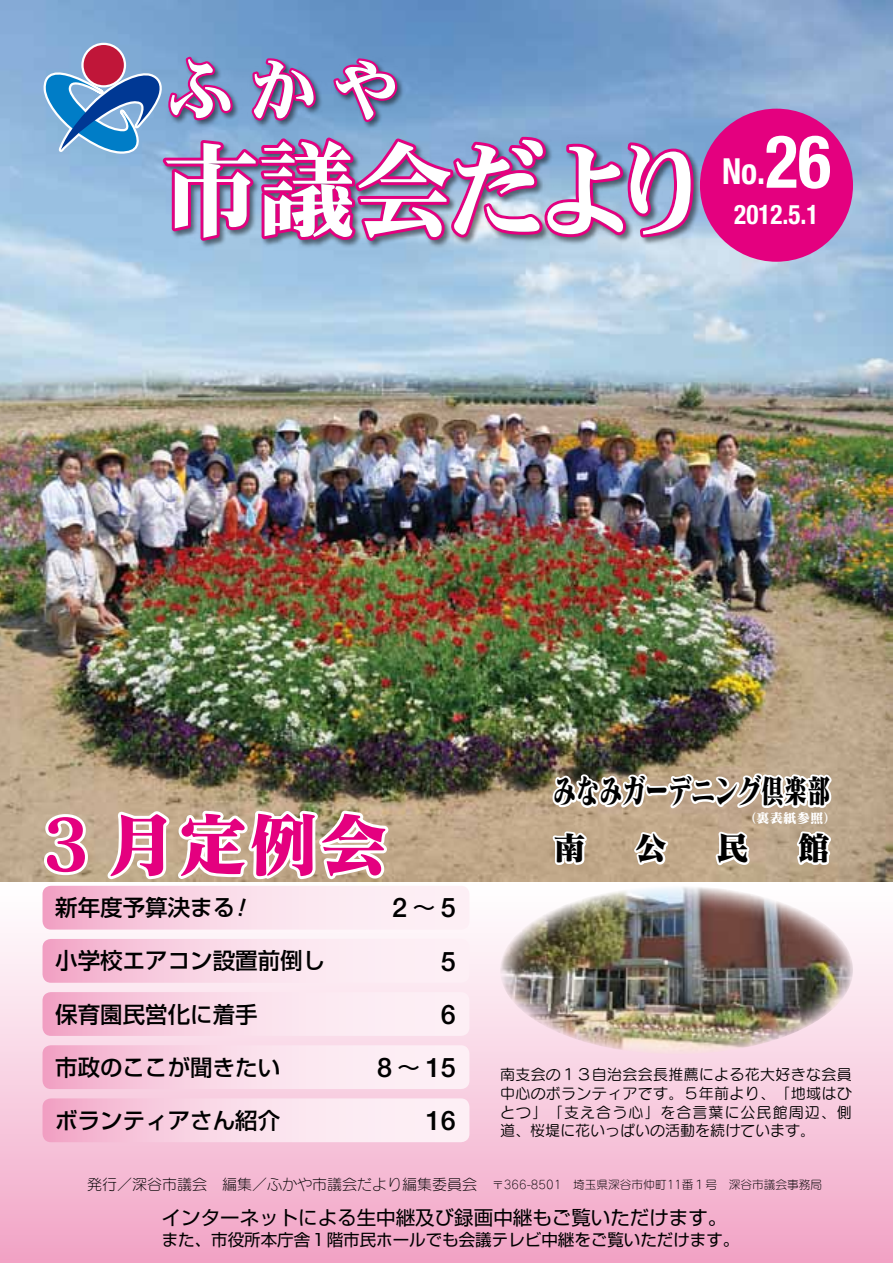
<style>
.page{position:relative;width:893px;height:1263px;background:#fff}
.page>*{position:absolute;margin:0;border:0;box-sizing:border-box;transform-origin:0 0}
.t1{font:700 condensed 73.5px "Helvetica Neue LT Std";color:#fff;scale:.93 1}
.t2{font:70.5px "Matisse Pro EB";color:#e4007f}
.t3{font:700 condensed 36px "Helvetica Neue LT Std";color:#fff;scale:.93 1}
.t4{font:33px "Matisse Pro EB";color:#000;scale:.7 1}
.t5{font:33px "Matisse Pro EB";color:#000}
.t6{font:500 27px "Helvetica Neue LT Std";color:#000}
.t7{font:700 condensed 27px "Helvetica Neue LT Std";color:#fff;scale:.93 1}
.t8{font:500 22.5px "Shin Go Pro";color:#000}
.t9{font:19.5px "Shin Go Pro";color:#000}
.t10{font:16.5px "Shin Go Pro";color:#000}
.t11{font:15px/18.6px "Seurat Pro M";letter-spacing:.02em;color:#000;text-align:justify}
.t12{font:15px "Seurat Pro L";color:#000}
.t13{font:13.5px "Matisse Pro EB";color:#fff}
.t14{font:11.7px "Seurat Pro L";color:#000}
.s1{font-size:36px}
.s2{font-size:11.7px}
</style>
<div class="page">
<div style="left:0;top:881px;width:893px;height:382px;background:linear-gradient(to bottom,#fff,#f2a4c6)"></div>
<img style="left:0;top:0;width:893px;height:881px">
<div style="left:81px;top:43px;width:45px;height:44px;border:4px solid #fff;border-radius:50%"></div>
<div style="left:84px;top:45px;width:40px;height:40px;background:#c01639;border-radius:50%"></div>
<div style="left:162px;top:56px;width:539px;height:192px;background:#000;opacity:.5"></div>
<svg style="left:41px;top:55px;width:652px;height:186px"></svg>
<img style="left:541px;top:623px;width:294px;height:263px">
<div style="left:700px;top:109px;width:153px;height:153px;background:#e4007f;border-radius:50%"></div>
<img style="left:500px;top:886px;width:353px;height:168px">
<img style="left:41px;top:641px;width:428px;height:504px">
<h1 class="t1" style="left:757px;top:117px;width:81px"><span class="s1">.</span>26</h1>
<h3 class="t3" style="left:722px;top:150px;width:39px">No</h3>
<h3 class="t7" style="left:734px;top:198px;width:92px">2012.5.1</h3>
<h2 class="t2" style="left:43px;top:798px;width:348px">3 月定例会</h2>
<h3 class="t8" style="left:55px;top:889px;width:182px">新年度予算決まる</h3>
<h3 class="t6" style="left:441px;top:892px;width:17px">5</h3>
<h3 class="t6" style="left:392px;top:892px;width:17px">2</h3>
<h3 class="t8" style="left:413px;top:889px;width:24px">~</h3>
<h3 class="t8" style="left:55px;top:942px;width:272px">小学校エアコン設置前倒し</h3>
<h3 class="t6" style="left:441px;top:945px;width:17px">5</h3>
<h3 class="t8" style="left:55px;top:995px;width:204px">保育園民営化に着手</h3>
<h3 class="t6" style="left:441px;top:998px;width:17px">6</h3>
<h3 class="t8" style="left:55px;top:1049px;width:227px">市政のここが聞きたい</h3>
<h3 class="t6" style="left:377px;top:1051px;width:17px">8</h3>
<h3 class="t8" style="left:398px;top:1049px;width:24px">~</h3>
<h3 class="t6" style="left:426px;top:1051px;width:32px">15</h3>
<h3 class="t8" style="left:55px;top:1102px;width:227px">ボランティアさん紹介</h3>
<h3 class="t6" style="left:426px;top:1104px;width:32px">16</h3>
<h3 class="t4" style="left:553px;top:769px;width:397px">みなみガーデニング倶楽部</h3>
<p class="t13" style="left:743px;top:809px;width:96px">（裏表紙参照(</p>
<h3 class="t5" style="left:553px;top:826px;width:34px">南</h3>
<h3 class="t5" style="left:635px;top:826px;width:34px">公</h3>
<h3 class="t5" style="left:716px;top:826px;width:34px">民</h3>
<h3 class="t5" style="left:797px;top:826px;width:34px">館</h3>
<p class="t11" style="left:500px;top:1065px;width:353px">南支会の１３自治会会長推薦による花大好きな会員中心のボランティアです。５年前より、「地域はひとつ」「支え合う心」を合言葉に公民館周辺、側道、桜堤に花いっぱいの活動を続けています。</p>
<p class="t12" style="left:87px;top:1175px;width:418px">発行／深谷市議会　編集／ふかや市議会だより編集委員会　<span class="s2">〒</span></p>
<h3 class="t9" style="left:162px;top:1201px;width:567px">インターネットによる生中継及び録画中継もご覧いただけます。</h3>
<p class="t10" style="left:162px;top:1226px;width:579px">また、市役所本庁舎１階市民ホールでも会議テレビ中継をご覧いただけます。</p>
<p class="t14" style="left:504px;top:1177px;width:320px">366-8501　埼玉県深谷市仲町11番１号　深谷市議会事務局</p>
</div>
